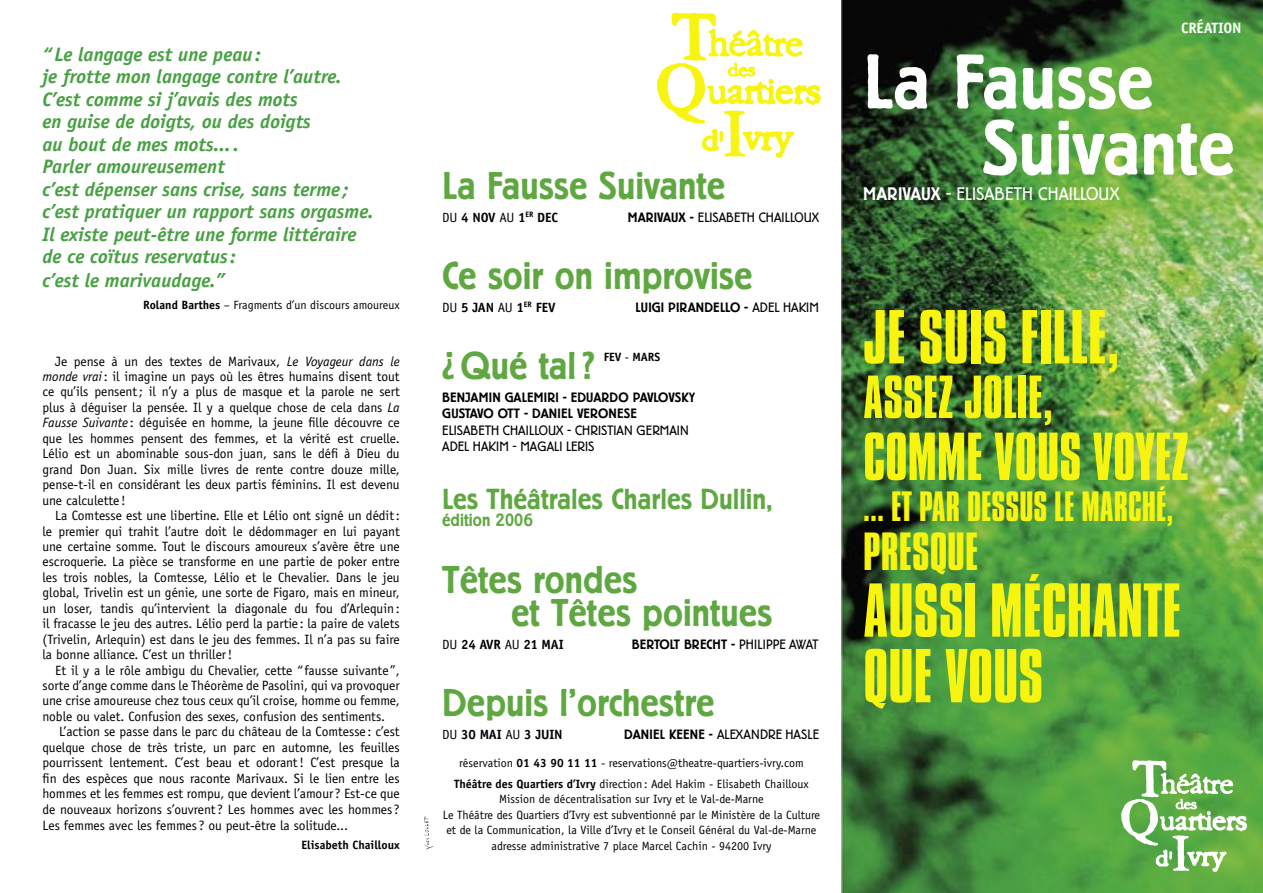
<style>
.page{position:relative;width:1263px;height:893px;background:#fff}
.page>*{position:absolute;margin:0;border:0;box-sizing:border-box;transform-origin:0 0}
.t1{font:500 76.5px "Berliner Grotesk";color:#fff}
.t2{font:65.55px "Compacta BT";color:#f7f410}
.t3{font:58.35px "Compacta BT";color:#f7f410}
.t4{font:52.2px "Compacta BT";color:#f7f410}
.t5{font:46.2px "Compacta BT";color:#f7f410}
.t6{font:500 38.25px "Berliner Grotesk";color:#5fa841}
.t7{font:36.45px "Compacta BT";color:#f7f410}
.t8{font:500 28.65px "Berliner Grotesk";color:#5fa841}
.t9{font:italic 700 19.5px/22.5px "Officina Sans";color:#47a042}
.t10{font:300 18px "Berliner Grotesk";letter-spacing:.005em;color:#fff}
.t11{font:500 17.55px "Berliner Grotesk";color:#5fa841}
.t12{font:700 15px "Officina Sans";letter-spacing:-.01em;color:#fff}
.t13{font:13.5px/15.5px "Officina Sans";color:#000;text-align:justify}
.t14{font:300 13.35px "Berliner Grotesk";letter-spacing:.005em;color:#000}
.t15{font:500 13.35px "Berliner Grotesk";color:#000}
.t16{font:700 13.35px "Officina Sans";letter-spacing:-.01em;color:#000}
.t17{font:500 13.35px "Berliner Grotesk";letter-spacing:.02em;color:#000}
.t18{font:12px/14.4px "Officina Sans";color:#000;text-align:center}
.t19{font:700 12px "Officina Sans";color:#000}
.s1{font-weight:700}
.s2{font-style:italic}
.s3{font-weight:400}
.s4{font-weight:500}
.s5{font-weight:300}
</style>
<div class="page">
<img style="left:842px;top:0;width:421px;height:893px">
<svg style="left:1121px;top:760px;width:126px;height:112px"></svg>
<svg style="left:424px;top:816px;width:9px;height:33px"></svg>
<svg style="left:657px;top:13px;width:164px;height:145px"></svg>
<p class="t9" style="left:43px;top:43px;width:220px">“ Le langage est une peau:</p>
<p class="t9" style="left:43px;top:65px;width:332px">je frotte mon langage contre l’autre.<br>C’est comme si j’avais des mots<br>en guise de doigts, ou des doigts<br>au bout de mes mots....<br>Parler amoureusement<br>c’est dépenser sans crise, sans terme ; c’est pratiquer un rapport sans orgasme.<br>Il existe peut-être une forme littéraire de ce coïtus reservatus:</p>
<p class="t9" style="left:43px;top:269px;width:184px">c’est le marivaudage.”</p>
<p class="t18" style="left:143px;top:298px;width:258px"><span class="s1">Roland Barthes</span> – Fragments d’un discours amoureux</p>
<p class="t13" style="left:43px;top:353px;width:359px;text-indent:13px">Je pense à un des textes de Marivaux, <span class="s2">Le Voyageur dans le monde vrai</span>: il imagine un pays où les êtres humains disent tout ce qu’ils pensent; il n’y a plus de masque et la parole ne sert plus à déguiser la pensée. Il y a quelque chose de cela dans <span class="s2">La Fausse Suivante</span> : déguisée en homme, la jeune fille découvre ce que les hommes pensent des femmes, et la vérité est cruelle.<br>Lélio est un abominable sous-don juan, sans le défi à Dieu du grand Don Juan. Six mille livres de rente contre douze mille, pense-t-il en considérant les deux partis féminins. Il est devenu une calculette !</p>
<p class="t13" style="left:43px;top:508px;width:359px;text-indent:13px">La Comtesse est une libertine. Elle et Lélio ont signé un dédit: le premier qui trahit l’autre doit le dédommager en lui payant une certaine somme. Tout le discours amoureux s’avère être une escroquerie. La pièce se transforme en une partie de poker entre les trois nobles, la Comtesse, Lélio et le Chevalier. Dans le jeu global, Trivelin est un génie, une sorte de Figaro, mais en mineur, un loser, tandis qu’intervient la diagonale du fou d’Arlequin: il fracasse le jeu des autres. Lélio perd la partie : la paire de valets (Trivelin, Arlequin) est dans le jeu des femmes. Il n’a pas su faire la bonne alliance. C’est un thriller!</p>
<p class="t13" style="left:43px;top:662px;width:359px;text-indent:13px">Et il y a le rôle ambigu du Chevalier, cette “ fausse suivante ”, sorte d’ange comme dans le Théorème de Pasolini, qui va provoquer une crise amoureuse chez tous ceux qu’il croise, homme ou femme, noble ou valet. Confusion des sexes, confusion des sentiments.</p>
<p class="t13" style="left:43px;top:724px;width:359px;text-indent:17px">L’action se passe dans le parc du château de la Comtesse : c’est quelque chose de très triste, un parc en automne, les feuilles pourrissent lentement. C’est beau et odorant! C’est presque la fin des espèces que nous raconte Marivaux. Si le lien entre les hommes et les femmes est rompu, que devient l’amour ? Est-ce que de nouveaux horizons s’ouvrent ? Les hommes avec les hommes ?<br>Les femmes avec les femmes ? ou peut-être la solitude...</p>
<p class="t19" style="left:301px;top:838px;width:100px">Elisabeth Chailloux</p>
<p class="t6" style="left:442px;top:165px;width:284px">La Fausse Suivante</p>
<p class="t16" style="left:442px;top:209px;width:117px"><span class="s3">DU</span> 4 NOV <span class="s3">AU</span> 1<sup>ER</sup> DEC</p>
<p class="t14" style="left:628px;top:210px;width:193px"><span class="s4">MARIVAUX -</span> ELISABETH CHAILLOUX</p>
<p class="t6" style="left:442px;top:255px;width:312px">Ce soir on improvise</p>
<p class="t16" style="left:442px;top:299px;width:115px"><span class="s3">DU</span> 5 JAN <span class="s3">AU</span> 1<sup>ER</sup> FEV</p>
<p class="t17" style="left:636px;top:300px;width:185px">LUIGI PIRANDELLO - <span class="s5">ADEL HAKIM</span></p>
<p class="t6" style="left:442px;top:345px;width:154px">¿Qué tal?</p>
<p class="t15" style="left:442px;top:390px;width:254px">BENJAMIN GALEMIRI - EDUARDO PAVLOVSKY</p>
<p class="t15" style="left:442px;top:407px;width:196px">GUSTAVO OTT - DANIEL VERONESE</p>
<p class="t14" style="left:442px;top:423px;width:248px">ELISABETH CHAILLOUX - CHRISTIAN GERMAIN</p>
<p class="t14" style="left:442px;top:439px;width:154px">ADEL HAKIM - MAGALI LERIS</p>
<p class="t8" style="left:442px;top:484px;width:332px">Les Théâtrales Charles Dullin,</p>
<p class="t11" style="left:442px;top:511px;width:92px">édition 2006</p>
<p class="t6" style="left:442px;top:559px;width:197px">Têtes rondes</p>
<p class="t6" style="left:511px;top:592px;width:263px">et Têtes pointues</p>
<p class="t16" style="left:442px;top:636px;width:123px"><span class="s3">DU</span> 24 AVR <span class="s3">AU</span> 21 MAI</p>
<p class="t15" style="left:632px;top:637px;width:188px">BERTOLT BRECHT - <span class="s5">PHILIPPE AWAT</span></p>
<p class="t6" style="left:442px;top:682px;width:274px">Depuis l’orchestre</p>
<p class="t16" style="left:442px;top:726px;width:122px"><span class="s3">DU</span> 30 MAI <span class="s3">AU</span> 3 JUIN</p>
<p class="t14" style="left:624px;top:726px;width:196px"><span class="s4">DANIEL KEENE -</span> ALEXANDRE HASLE</p>
<p class="t19" style="left:604px;top:350px;width:58px">FEV <span class="s3">-</span> MARS</p>
<p class="t18" style="left:459px;top:755px;width:346px">réservation <span class="s1">01 43 90 11 11</span> - reservations@theatre-quartiers-ivry.com</p>
<p class="t18" style="left:454px;top:777px;width:356px"><span class="s1">Théâtre des Quartiers d’Ivry</span> direction : Adel Hakim - Elisabeth Chailloux</p>
<p class="t18" style="left:499px;top:792px;width:266px">Mission de décentralisation sur Ivry et le Val-de-Marne</p>
<p class="t18" style="left:443px;top:808px;width:379px">Le Théâtre des Quartiers d’Ivry est subventionné par le Ministère de la Culture et de la Communication, la Ville d’Ivry et le Conseil Général du Val-de-Marne</p>
<p class="t18" style="left:491px;top:839px;width:282px">adresse administrative 7 place Marcel Cachin - 94200 Ivry</p>
<p class="t12" style="left:1181px;top:19px;width:62px">CRÉATION</p>
<p class="t1" style="left:863px;top:41px;width:292px">La Fausse</p>
<p class="t1" style="left:982px;top:107px;width:254px">Suivante</p>
<p class="t10" style="left:863px;top:183px;width:258px"><span class="s4">MARIVAUX</span> - ELISABETH CHAILLOUX</p>
<p class="t2" style="left:863px;top:299px;width:258px">JE SUIS FILLE,</p>
<p class="t4" style="left:863px;top:367px;width:191px">ASSEZ JOLIE,</p>
<p class="t3" style="left:863px;top:423px;width:327px">COMME VOUS VOYEZ</p>
<p class="t7" style="left:863px;top:485px;width:312px">... ET PAR DESSUS LE MARCHÉ,</p>
<p class="t5" style="left:863px;top:524px;width:117px">PRESQUE</p>
<p class="t2" style="left:863px;top:572px;width:319px">AUSSI MÉCHANTE</p>
<p class="t2" style="left:863px;top:638px;width:182px">QUE VOUS</p>
</div>
